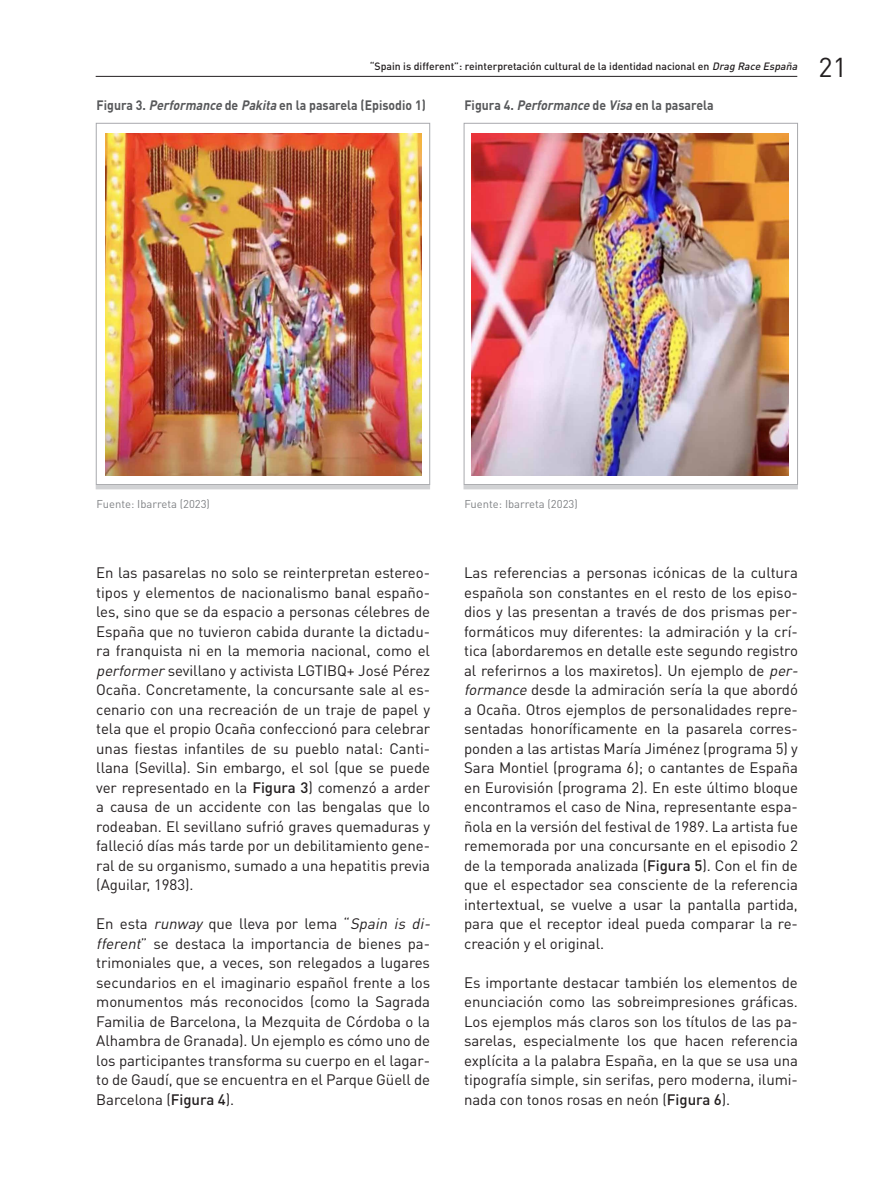
<style>
.page{position:relative;width:893px;height:1191px;background:#fff}
.page>*{position:absolute;margin:0;border:0;box-sizing:border-box;transform-origin:0 0}
.t1{font:27px "DIN Pro";color:#231f20}
.t2{font:15px/19.5px "DIN Pro";letter-spacing:-.005em;color:#231f20;text-align:justify}
.t3{font:700 13.5px "DIN Pro";color:#57585a;scale:.91 1}
.t4{font:11.25px "DIN Pro";color:#808285}
.t5{font:500 10.5px "DIN Pro";color:#231f20}
.s1{font-style:italic}
.s2{font-weight:500}
</style>
<div class="page">
<hr style="left:96px;top:76px;width:701px;height:1px;background:#231f20">
<div style="left:464px;top:123px;width:334px;height:362px;border:1px solid #a8a9ad"></div>
<hr style="left:463px;top:485px;width:335px;height:4px;background:#d1d2d4">
<div style="left:96px;top:123px;width:334px;height:362px;border:1px solid #a8a9ad"></div>
<hr style="left:96px;top:485px;width:334px;height:4px;background:#d1d2d4">
<img style="left:106px;top:133px;width:316px;height:342px">
<img style="left:472px;top:133px;width:316px;height:342px">
<p class="t5" style="left:370px;top:57px;width:432px">“Spain is different”: reinterpretación cultural de la identidad nacional en <span class="s1">Drag Race España</span></p>
<h1 class="t1" style="left:819px;top:48px;width:30px">21</h1>
<p class="t3" style="left:97px;top:93px;width:363px">Figura 3. <span class="s1">Performance</span>de <span class="s1">Pakita</span>en la pasarela (Episodio 1)</p>
<p class="t3" style="left:464px;top:93px;width:275px">Figura 4. <span class="s1">Performance</span>de <span class="s1">Visa</span>en la pasarela</p>
<p class="t4" style="left:97px;top:496px;width:115px">Fuente: Ibarreta (2023)</p>
<p class="t2" style="left:96px;top:562px;width:335px">En las pasarelas no solo se reinterpretan estereo&shy;tipos y elementos de nacionalismo banal españo&shy;les, sino que se da espacio a personas célebres de España que no tuvieron cabida durante la dictadu&shy;ra franquista ni en la memoria nacional, como el <span class="s1">performer</span>sevillano y activista LGTIBQ+ José Pérez Ocaña. Concretamente, la concursante sale al es&shy;cenario con una recreación de un traje de papel y tela que el propio Ocaña confeccionó para celebrar unas fiestas infantiles de su pueblo natal: Canti&shy;llana (Sevilla). Sin embargo, el sol (que se puede ver representado en la <span class="s2">Figura 3</span>) comenzó a arder a causa de un accidente con las bengalas que lo rodeaban. El sevillano sufrió graves quemaduras y falleció días más tarde por un debilitamiento gene&shy;ral de su organismo, sumado a una hepatitis previa (Aguilar, 1983).</p>
<p class="t2" style="left:96px;top:913px;width:339px;text-align:left">En esta <span class="s1">runway</span> que lleva por lema “<span class="s1">Spain is di&shy;fferent</span>” se destaca la importancia de bienes pa&shy;trimoniales que, a veces, son relegados a lugares secundarios en el imaginario español frente a los monumentos más reconocidos (como la Sagrada Familia de Barcelona, la Mezquita de Córdoba o la Alhambra de Granada). Un ejemplo es cómo uno de los participantes transforma su cuerpo en el lagar&shy;to de Gaudí, que se encuentra en el Parque Güell de Barcelona (<span class="s2">Figura 4</span>).</p>
<p class="t4" style="left:464px;top:496px;width:115px">Fuente: Ibarreta (2023)</p>
<p class="t2" style="left:464px;top:562px;width:339px;text-align:left">Las referencias a personas icónicas de la cultura española son constantes en el resto de los episo&shy;dios y las presentan a través de dos prismas per&shy;formáticos muy diferentes: la admiración y la crí&shy;tica (abordaremos en detalle este segundo registro al referirnos a los maxiretos). Un ejemplo de <span class="s1">per&shy;formance</span> desde la admiración sería la que abordó a Ocaña. Otros ejemplos de personalidades repre&shy;sentadas honoríficamente en la pasarela corres&shy;ponden a las artistas María Jiménez (programa 5) y Sara Montiel (programa 6); o cantantes de España en Eurovisión (programa 2). En este último bloque encontramos el caso de Nina, representante espa&shy;ñola en la versión del festival de 1989. La artista fue rememorada por una concursante en el episodio 2 de la temporada analizada (<span class="s2">Figura 5</span>). Con el fin de que el espectador sea consciente de la referencia intertextual, se vuelve a usar la pantalla partida, para que el receptor ideal pueda comparar la re&shy;creación y el original.</p>
<p class="t2" style="left:464px;top:972px;width:335px">Es importante destacar también los elementos de enunciación como las sobreimpresiones gráficas.<br>Los ejemplos más claros son los títulos de las pa&shy;sarelas, especialmente los que hacen referencia explícita a la palabra España, en la que se usa una tipografía simple, sin serifas, pero moderna, ilumi&shy;nada con tonos rosas en neón (<span class="s2">Figura 6</span>).</p>
</div>
